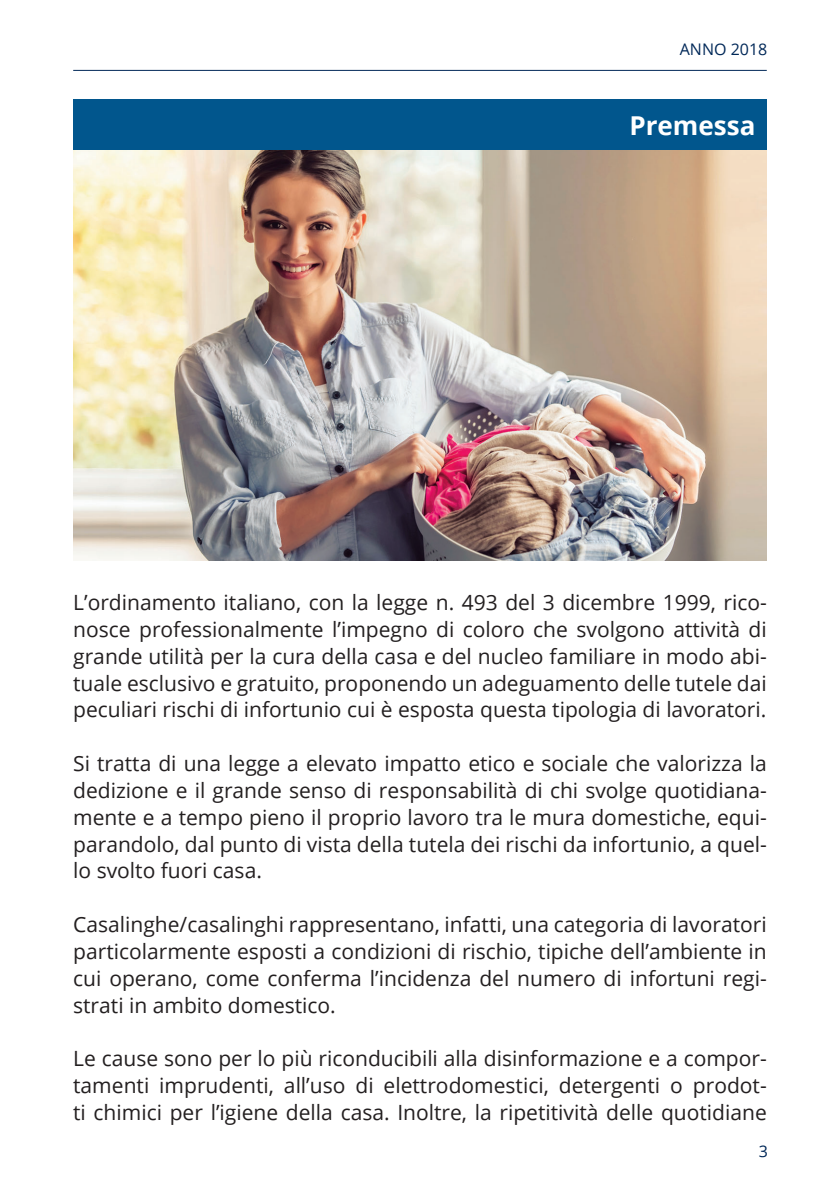
<style>
.page{position:relative;width:840px;height:1191px;background:#fff}
.page>*{position:absolute;margin:0;border:0;box-sizing:border-box;transform-origin:0 0}
.t1{font:700 26px "Open Sans";color:#fff}
.t2{font:21px/26.8px "Open Sans";color:#231f20;text-align:justify}
.t3{font:16px "Open Sans";color:#002858}
</style>
<div class="page">
<hr style="left:73px;top:70px;width:693px;height:1px;background:#002858">
<div style="left:73px;top:99px;width:693px;height:51px;background:#01568d"></div>
<img style="left:73px;top:150px;width:693px;height:411px">
<p class="t3" style="left:679px;top:38px;width:89px">ANNO 2018</p>
<p class="t1" style="left:629px;top:107px;width:127px">Premessa</p>
<p class="t2" style="left:73px;top:588px;width:694px">L’ordinamento italiano, con la legge n. 493 del 3 dicembre 1999, rico&shy;nosce professionalmente l’impegno di coloro che svolgono attività di grande utilità per la cura della casa e del nucleo familiare in modo abi&shy;tuale esclusivo e gratuito, proponendo un adeguamento delle tutele dai peculiari rischi di infortunio cui è esposta questa tipologia di lavoratori.</p>
<p class="t2" style="left:73px;top:749px;width:694px">Si tratta di una legge a elevato impatto etico e sociale che valorizza la dedizione e il grande senso di responsabilità di chi svolge quotidiana&shy;mente e a tempo pieno il proprio lavoro tra le mura domestiche, equi&shy;parandolo, dal punto di vista della tutela dei rischi da infortunio, a quel&shy;lo svolto fuori casa.</p>
<p class="t2" style="left:73px;top:910px;width:694px">Casalinghe/casalinghi rappresentano, infatti, una categoria di lavoratori particolarmente esposti a condizioni di rischio, tipiche dell’ambiente in cui operano, come conferma l’incidenza del numero di infortuni regi&shy;strati in ambito domestico.</p>
<p class="t2" style="left:73px;top:1044px;width:694px">Le cause sono per lo più riconducibili alla disinformazione e a compor&shy;tamenti imprudenti, all’uso di elettrodomestici, detergenti o prodot&shy;ti chimici per l’igiene della casa. Inoltre, la ripetitività delle quotidiane</p>
<p class="t3" style="left:758px;top:1139px;width:11px">3</p>
</div>
